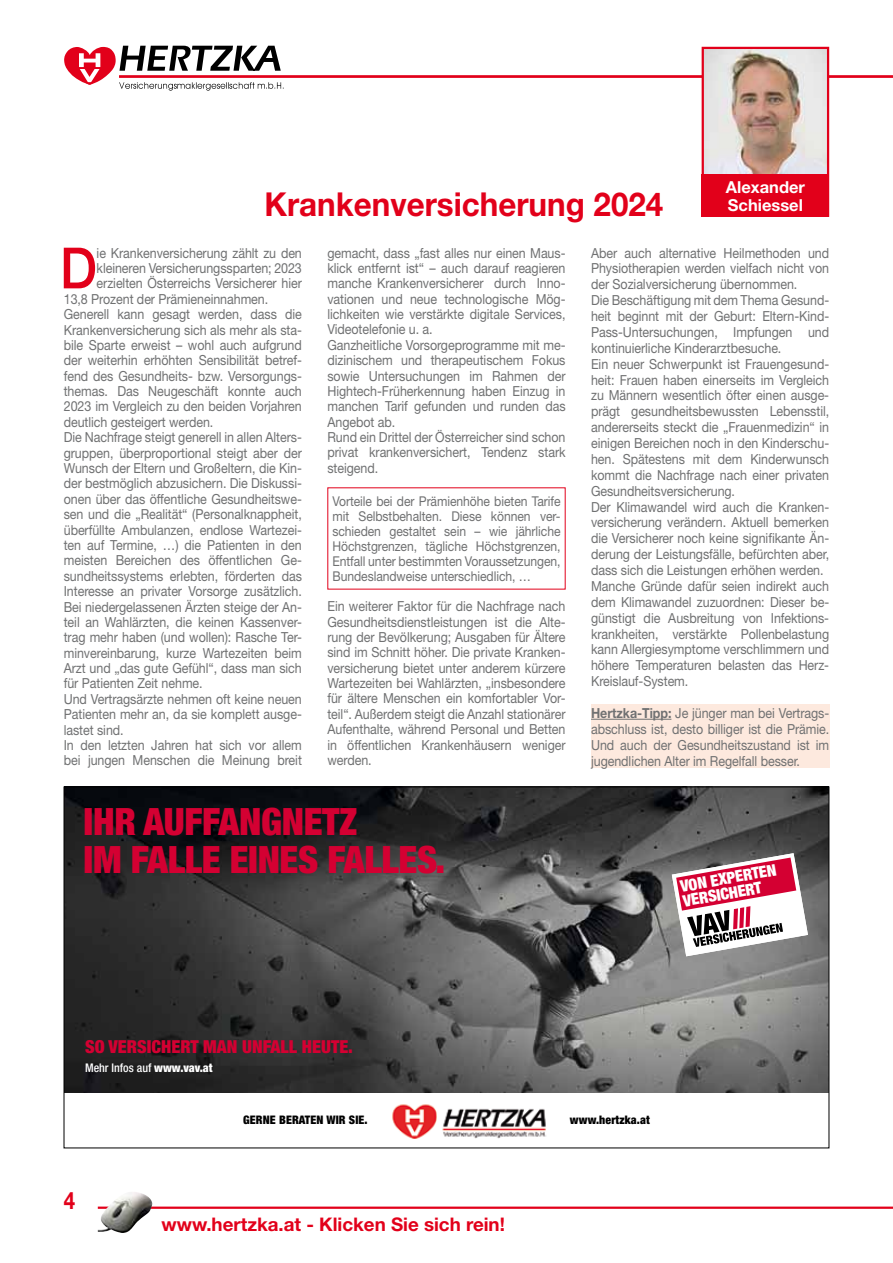
<style>
.page{position:relative;width:893px;height:1263px;background:#fff}
.page>*{position:absolute;margin:0;border:0;box-sizing:border-box;transform-origin:0 0}
.t1{font:500 57px "Helvetica Neue";color:#e2001a;scale:.9 1}
.t2{font:900 condensed 37.65px/37.7px "Helvetica Neue LT Std";letter-spacing:-.01em;color:#d40032}
.t3{font:700 33px "Helvetica Neue";color:#e2001a;scale:.95 1}
.t4{font:700 24px "Helvetica Neue";color:#e2001a;scale:.85 1}
.t5{font:700 18.75px "Helvetica Neue";color:#e2001a}
.t6{font:900 condensed 17.85px "Helvetica Neue LT Std";color:#d40032}
.t7{font:700 16.5px/18px "Helvetica Neue";color:#fff}
.t8{font:900 condensed 16.2px/15px "Helvetica Neue LT Std";color:#fff}
.t9{font:13.8px/15.9px "Helvetica Neue";letter-spacing:-.005em;color:#707172;scale:.9 1}
.t10{font:13.5px/15px "Helvetica Neue";letter-spacing:-.005em;color:#707172;text-align:justify;scale:.9 1}
.t11{font:500 condensed 12px "Helvetica Neue LT Std";color:#fff}
.t12{font:900 condensed 11.85px "Helvetica Neue LT Std";letter-spacing:.01em;color:#000}
.s1{font-weight:700}
.s2{font-weight:900}
</style>
<div class="page">
<div style="left:591px;top:704px;width:238px;height:63px;background:#fde9de"></div>
<svg style="left:64px;top:46px;width:219px;height:45px"></svg>
<hr style="left:98px;top:1206px;width:795px;height:3px;background:#e2001a">
<img style="left:101px;top:1192px;width:30px;height:32px">
<hr style="left:591px;top:719px;width:80px;height:1px;background:#707172">
<hr style="left:119px;top:75px;width:774px;height:3px;background:#e2001a">
<img style="left:66px;top:789px;width:761px;height:304px">
<img style="left:392px;top:1104px;width:154px;height:34px">
<svg style="left:672px;top:853px;width:136px;height:103px"></svg>
<img style="left:705px;top:50px;width:121px;height:124px">
<div style="left:702px;top:47px;width:127px;height:170px;border:2px solid #e2001a"></div>
<div style="left:702px;top:174px;width:127px;height:43px;background:#e2001a"></div>
<h3 class="t3" style="left:264px;top:184px;width:421px">Krankenversicherung 2024</h3>
<p class="t7" style="left:726px;top:177px;width:81px">Alexander<br>Schiessel</p>
<h1 class="t1" style="left:60px;top:234px;width:43px">D</h1>
<p class="t9" style="left:97px;top:245px;width:230px">ie Krankenversicherung zählt zu den</p>
<p class="t9" style="left:97px;top:260px;width:230px">kleineren Versicherungssparten; 2023</p>
<p class="t9" style="left:97px;top:275px;width:230px">erzielten Österreichs Versicherer hier</p>
<p class="t9" style="left:64px;top:291px;width:229px">13,8 Prozent der Prämieneinnahmen.</p>
<p class="t9" style="left:64px;top:306px;width:266px">Generell kann gesagt werden, dass die</p>
<p class="t9" style="left:64px;top:321px;width:266px">Krankenversicherung sich als mehr als sta-</p>
<p class="t9" style="left:64px;top:337px;width:266px">bile Sparte erweist – wohl auch aufgrund</p>
<p class="t9" style="left:64px;top:352px;width:266px">der weiterhin erhöhten Sensibilität betref-</p>
<p class="t9" style="left:64px;top:368px;width:266px">fend des Gesundheits- bzw. Versorgungs-</p>
<p class="t9" style="left:64px;top:383px;width:266px">themas. Das Neugeschäft konnte auch</p>
<p class="t9" style="left:64px;top:398px;width:266px">2023 im Vergleich zu den beiden Vorjahren</p>
<p class="t9" style="left:64px;top:414px;width:168px">deutlich gesteigert werden.</p>
<p class="t9" style="left:64px;top:429px;width:266px">Die Nachfrage steigt generell in allen Alters-</p>
<p class="t9" style="left:64px;top:445px;width:266px">gruppen, überproportional steigt aber der</p>
<p class="t9" style="left:64px;top:460px;width:266px">Wunsch der Eltern und Großeltern, die Kin-</p>
<p class="t9" style="left:64px;top:475px;width:266px">der bestmöglich abzusichern. Die Diskussi-</p>
<p class="t9" style="left:64px;top:491px;width:266px">onen über das öffentliche Gesundheitswe-</p>
<p class="t9" style="left:64px;top:506px;width:266px">sen und die „Realität“ (Personalknappheit,</p>
<p class="t9" style="left:64px;top:521px;width:266px">überfüllte Ambulanzen, endlose Wartezei-</p>
<p class="t9" style="left:64px;top:537px;width:266px">ten auf Termine, …) die Patienten in den</p>
<p class="t9" style="left:64px;top:552px;width:266px">meisten Bereichen des öffentlichen Ge-</p>
<p class="t9" style="left:64px;top:568px;width:266px">sundheitssystems erlebten, förderten das</p>
<p class="t9" style="left:64px;top:583px;width:266px">Interesse an privater Vorsorge zusätzlich.</p>
<p class="t9" style="left:64px;top:598px;width:266px">Bei niedergelassenen Ärzten steige der An-</p>
<p class="t9" style="left:64px;top:614px;width:266px">teil an Wahlärzten, die keinen Kassenver-</p>
<p class="t9" style="left:64px;top:629px;width:266px">trag mehr haben (und wollen): Rasche Ter-</p>
<p class="t9" style="left:64px;top:645px;width:266px">minvereinbarung, kurze Wartezeiten beim</p>
<p class="t9" style="left:64px;top:660px;width:266px">Arzt und „das gute Gefühl“, dass man sich</p>
<p class="t9" style="left:64px;top:675px;width:156px">für Patienten Zeit nehme.</p>
<p class="t9" style="left:64px;top:691px;width:266px">Und Vertragsärzte nehmen oft keine neuen</p>
<p class="t9" style="left:64px;top:706px;width:266px">Patienten mehr an, da sie komplett ausge-</p>
<p class="t9" style="left:64px;top:721px;width:68px">lastet sind.</p>
<p class="t9" style="left:64px;top:737px;width:266px">In den letzten Jahren hat sich vor allem</p>
<p class="t9" style="left:64px;top:752px;width:266px">bei jungen Menschen die Meinung breit</p>
<p class="t9" style="left:327px;top:245px;width:266px;line-height:15.3px">gemacht, dass „fast alles nur einen Maus&shy;klick entfernt ist“ – auch darauf reagieren manche Krankenversicherer durch Inno&shy;vationen und neue technologische Mög&shy;lichkeiten wie verstärkte digitale Services, Videotelefonie u. a.<br>Ganzheitliche Vorsorgeprogramme mit me&shy;dizinischem und therapeutischem Fokus sowie Untersuchungen im Rahmen der Hightech-Früherkennung haben Einzug in manchen Tarif gefunden und runden das Angebot ab.<br>Rund ein Drittel der Österreicher sind schon privat krankenversichert, Tendenz stark steigend.</p>
<p class="t10" style="left:332px;top:494px;width:255px">Vorteile bei der Prämienhöhe bieten Tarife mit Selbstbehalten. Diese können ver&shy;schieden gestaltet sein – wie jährliche Höchstgrenzen, tägliche Höchstgrenzen, Entfall unter bestimmten Voraussetzungen, Bundeslandweise unterschiedlich, …</p>
<p class="t9" style="left:327px;top:598px;width:266px;line-height:15.3px;text-align:justify">Ein weiterer Faktor für die Nachfrage nach Gesundheitsdienstleistungen ist die Alte&shy;rung der Bevölkerung; Ausgaben für Ältere sind im Schnitt höher. Die private Kranken&shy;versicherung bietet unter anderem kürzere Wartezeiten bei Wahlärzten, „insbesondere für ältere Menschen ein komfortabler Vor&shy;teil“. Außerdem steigt die Anzahl stationärer Aufenthalte, während Personal und Betten in öffentlichen Krankenhäusern weniger werden.</p>
<h2 class="t2" style="left:84px;top:802px;width:363px">IHR AUFFANGNETZ<br>IM FALLE EINES FALLES.</h2>
<p class="t9" style="left:591px;top:245px;width:266px">Aber auch alternative Heilmethoden und Physiotherapien werden vielfach nicht von der Sozialversicherung übernommen.<br>Die Beschäftigung mit dem Thema Gesund&shy;heit beginnt mit der Geburt: Eltern-Kind-Pass-Untersuchungen, Impfungen und kontinuierliche Kinderarztbesuche.<br>Ein neuer Schwerpunkt ist Frauengesund&shy;heit: Frauen haben einerseits im Vergleich zu Männern wesentlich öfter einen ausge&shy;prägt gesundheitsbewussten Lebensstil, andererseits steckt die „Frauenmedizin“ in einigen Bereichen noch in den Kinderschu&shy;hen. Spätestens mit dem Kinderwunsch kommt die Nachfrage nach einer privaten Gesundheitsversicherung.<br>Der Klimawandel wird auch die Kranken&shy;versicherung verändern. Aktuell bemerken die Versicherer noch keine signifikante Än&shy;derung der Leistungsfälle, befürchten aber, dass sich die Leistungen erhöhen werden.<br>Manche Gründe dafür seien indirekt auch dem Klimawandel zuzuordnen: Dieser be&shy;günstigt die Ausbreitung von Infektions&shy;krankheiten, verstärkte Pollenbelastung kann Allergiesymptome verschlimmern und höhere Temperaturen belasten das Herz-Kreislauf-System.</p>
<p class="t9" style="left:591px;top:705px;width:266px;text-align:justify"><span class="s1">Hertzka-Tipp:</span> Je jünger man bei Vertrags&shy;abschluss ist, desto billiger ist die Prämie.<br>Und auch der Gesundheitszustand ist im jugendlichen Alter im Regelfall besser.</p>
<p class="t8" style="left:679px;top:879px;width:99px;rotate:-10deg">VON EXPERTEN<br>VERSICHERT</p>
<p class="t6" style="left:85px;top:1036px;width:269px">SO VERSICHERT MAN UNFALL HEUTE.</p>
<p class="t11" style="left:85px;top:1060px;width:129px">Mehr Infos auf <span class="s2">www.vav.at</span></p>
<h3 class="t4" style="left:64px;top:1186px;width:15px">4</h3>
<p class="t12" style="left:243px;top:1112px;width:126px">GERNE BERATEN WIR SIE.</p>
<p class="t12" style="left:570px;top:1112px;width:81px">www.hertzka.at</p>
<h3 class="t5" style="left:162px;top:1212px;width:345px">www.hertzka.at - Klicken Sie sich rein!</h3>
</div>
